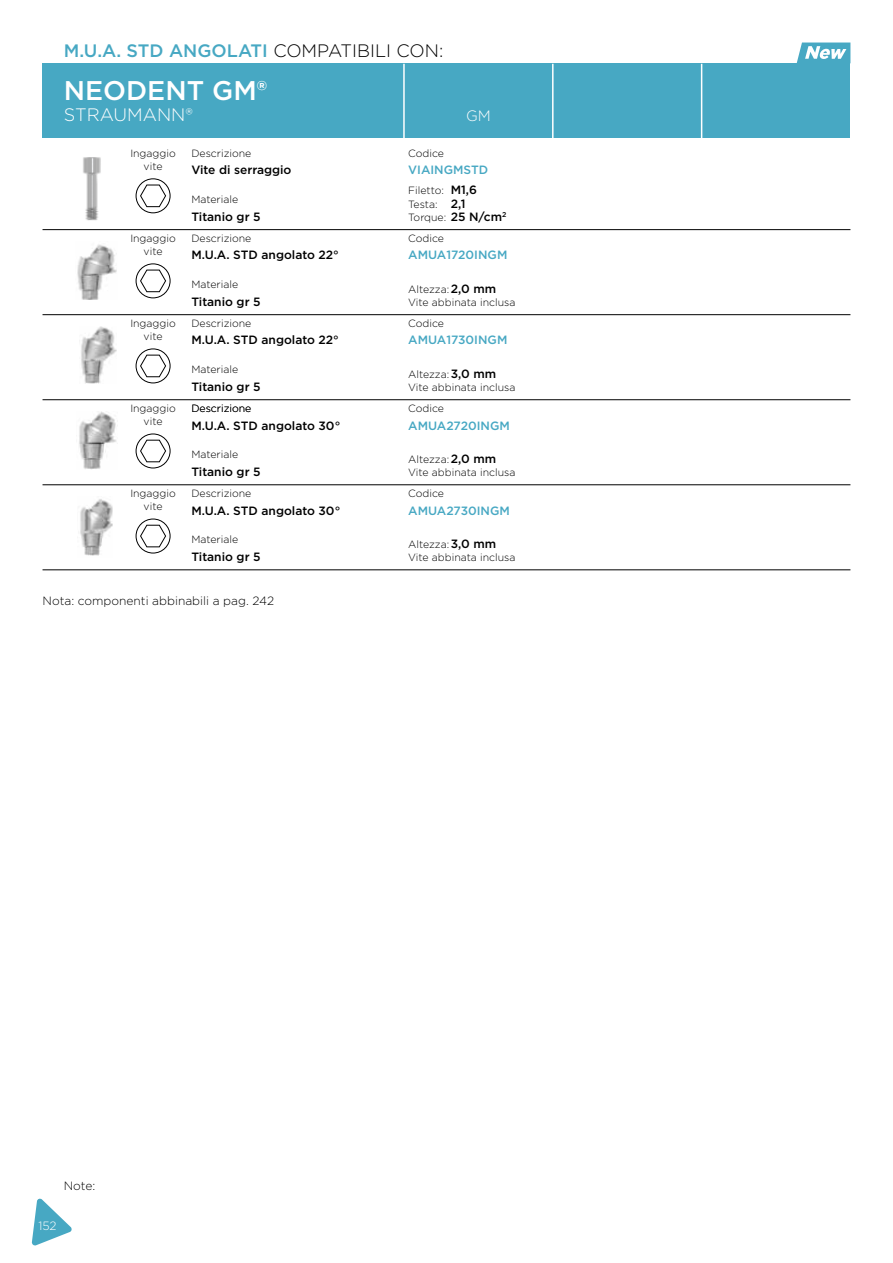
<style>
.page{position:relative;width:893px;height:1263px;background:#fff}
.page>*{position:absolute;margin:0;border:0;box-sizing:border-box;transform-origin:0 0}
.t1{font:500 27px "Gotham";color:#fff}
.t2{font:500 18px "Gotham";color:#47a8c3}
.t3{font:300 18px "Gotham";color:#fff}
.t4{font:300 15px "Gotham";color:#fff}
.t5{font:500 12px "Gotham";color:#000}
.t6{font:500 12px "Gotham";color:#47a8c3}
.t7{font:300 12px "Gotham";color:#000}
.t8{font:300 12px "Gotham";color:#fff}
.t9{font:300 10.5px/13.5px "Gotham";color:#000}
.s1{font-weight:300;color:#000}
.s2{font-weight:500;font-size:12px}
</style>
<div class="page">
<hr style="left:43px;top:229px;width:807px;height:1px;background:#000">
<hr style="left:43px;top:314px;width:807px;height:1px;background:#000">
<hr style="left:43px;top:399px;width:807px;height:1px;background:#000">
<hr style="left:43px;top:484px;width:807px;height:1px;background:#000">
<hr style="left:43px;top:570px;width:807px;height:1px;background:#000">
<svg style="left:797px;top:43px;width:53px;height:20px"></svg>
<div style="left:136px;top:179px;width:34px;height:34px;border:1px solid #000;border-radius:50%"></div>
<svg style="left:140px;top:184px;width:26px;height:23px"></svg>
<div style="left:136px;top:264px;width:34px;height:34px;border:1px solid #000;border-radius:50%"></div>
<svg style="left:140px;top:269px;width:26px;height:23px"></svg>
<div style="left:136px;top:349px;width:34px;height:34px;border:1px solid #000;border-radius:50%"></div>
<svg style="left:140px;top:354px;width:26px;height:23px"></svg>
<div style="left:136px;top:434px;width:34px;height:34px;border:1px solid #000;border-radius:50%"></div>
<svg style="left:140px;top:439px;width:26px;height:23px"></svg>
<div style="left:136px;top:519px;width:34px;height:34px;border:1px solid #000;border-radius:50%"></div>
<svg style="left:140px;top:525px;width:26px;height:22px"></svg>
<div style="left:43px;top:64px;width:807px;height:74px;background:#47a8c3"></div>
<hr style="left:403px;top:64px;width:2px;height:74px;background:#fff">
<hr style="left:552px;top:64px;width:2px;height:74px;background:#fff">
<hr style="left:701px;top:64px;width:1px;height:74px;background:#fff">
<img style="left:77px;top:244px;width:40px;height:56px">
<img style="left:81px;top:326px;width:36px;height:58px">
<img style="left:79px;top:411px;width:38px;height:58px">
<img style="left:80px;top:499px;width:33px;height:57px">
<img style="left:83px;top:157px;width:18px;height:64px">
<svg style="left:32px;top:1198px;width:40px;height:48px"></svg>
<h2 class="t2" style="left:64px;top:39px;width:381px">M.U.A. STD ANGOLATI <span class="s1">COMPATIBILI CON:</span></h2>
<h1 class="t1" style="left:64px;top:72px;width:205px">NEODENT GM®</h1>
<h2 class="t3" style="left:64px;top:103px;width:131px">STRAUMANN®</h2>
<h3 class="t4" style="left:466px;top:106px;width:26px">GM</h3>
<p class="t9" style="left:130px;top:147px;width:47px;line-height:12.6px;text-align:center">Ingaggio vite</p>
<p class="t9" style="left:130px;top:232px;width:47px;line-height:12.6px;text-align:center">Ingaggio vite</p>
<p class="t9" style="left:191px;top:146px;width:62px">Descrizione</p>
<p class="t9" style="left:191px;top:192px;width:48px">Materiale</p>
<p class="t5" style="left:191px;top:162px;width:102px">Vite di serraggio</p>
<p class="t5" style="left:191px;top:209px;width:71px">Titanio gr 5</p>
<p class="t9" style="left:191px;top:232px;width:62px">Descrizione</p>
<p class="t5" style="left:191px;top:247px;width:149px">M.U.A. STD angolato 22°</p>
<p class="t9" style="left:408px;top:146px;width:37px">Codice</p>
<p class="t9" style="left:408px;top:183px;width:100px">Filetto: <span class="s2">M1,6<br></span>Testa: <span class="s2">2,1<br></span>Torque: <span class="s2">25 N/cm</span><sup>2</sup></p>
<p class="t6" style="left:408px;top:162px;width:82px">VIAINGMSTD</p>
<p class="t9" style="left:408px;top:232px;width:37px">Codice</p>
<p class="t6" style="left:408px;top:247px;width:101px">AMUA1720INGM</p>
<p class="t9" style="left:191px;top:277px;width:48px">Materiale</p>
<p class="t5" style="left:191px;top:294px;width:71px">Titanio gr 5</p>
<p class="t9" style="left:408px;top:282px;width:109px">Altezza:<span class="s2">2,0 mm<br></span>Vite abbinata inclusa</p>
<p class="t9" style="left:130px;top:317px;width:47px;line-height:12.6px;text-align:center">Ingaggio vite</p>
<p class="t9" style="left:191px;top:317px;width:62px">Descrizione</p>
<p class="t5" style="left:191px;top:332px;width:149px">M.U.A. STD angolato 22°</p>
<p class="t9" style="left:408px;top:317px;width:37px">Codice</p>
<p class="t6" style="left:408px;top:332px;width:101px">AMUA1730INGM</p>
<p class="t9" style="left:191px;top:362px;width:48px">Materiale</p>
<p class="t5" style="left:191px;top:379px;width:71px">Titanio gr 5</p>
<p class="t9" style="left:408px;top:367px;width:109px">Altezza:<span class="s2">3,0 mm<br></span>Vite abbinata inclusa</p>
<p class="t9" style="left:130px;top:402px;width:47px;line-height:12.6px;text-align:center">Ingaggio vite</p>
<p class="t9" style="left:191px;top:402px;width:62px">Descrizione</p>
<p class="t5" style="left:191px;top:417px;width:150px">M.U.A. STD angolato 30°</p>
<p class="t9" style="left:408px;top:402px;width:37px">Codice</p>
<p class="t6" style="left:408px;top:417px;width:103px">AMUA2720INGM</p>
<p class="t9" style="left:191px;top:447px;width:48px">Materiale</p>
<p class="t5" style="left:191px;top:464px;width:71px">Titanio gr 5</p>
<p class="t9" style="left:408px;top:452px;width:109px">Altezza:<span class="s2">2,0 mm<br></span>Vite abbinata inclusa</p>
<p class="t9" style="left:130px;top:487px;width:47px;line-height:12.6px;text-align:center">Ingaggio vite</p>
<p class="t9" style="left:191px;top:487px;width:62px">Descrizione</p>
<p class="t5" style="left:191px;top:502px;width:150px">M.U.A. STD angolato 30°</p>
<p class="t9" style="left:408px;top:487px;width:37px">Codice</p>
<p class="t6" style="left:408px;top:502px;width:103px">AMUA2730INGM</p>
<p class="t9" style="left:191px;top:532px;width:48px">Materiale</p>
<p class="t5" style="left:191px;top:549px;width:71px">Titanio gr 5</p>
<p class="t9" style="left:408px;top:537px;width:109px">Altezza:<span class="s2">3,0 mm<br></span>Vite abbinata inclusa</p>
<p class="t7" style="left:43px;top:593px;width:233px">Nota: componenti abbinabili a pag. 242</p>
<p class="t7" style="left:64px;top:1178px;width:33px">Note:</p>
<p class="t8" style="left:38px;top:1218px;width:20px">152</p>
</div>
